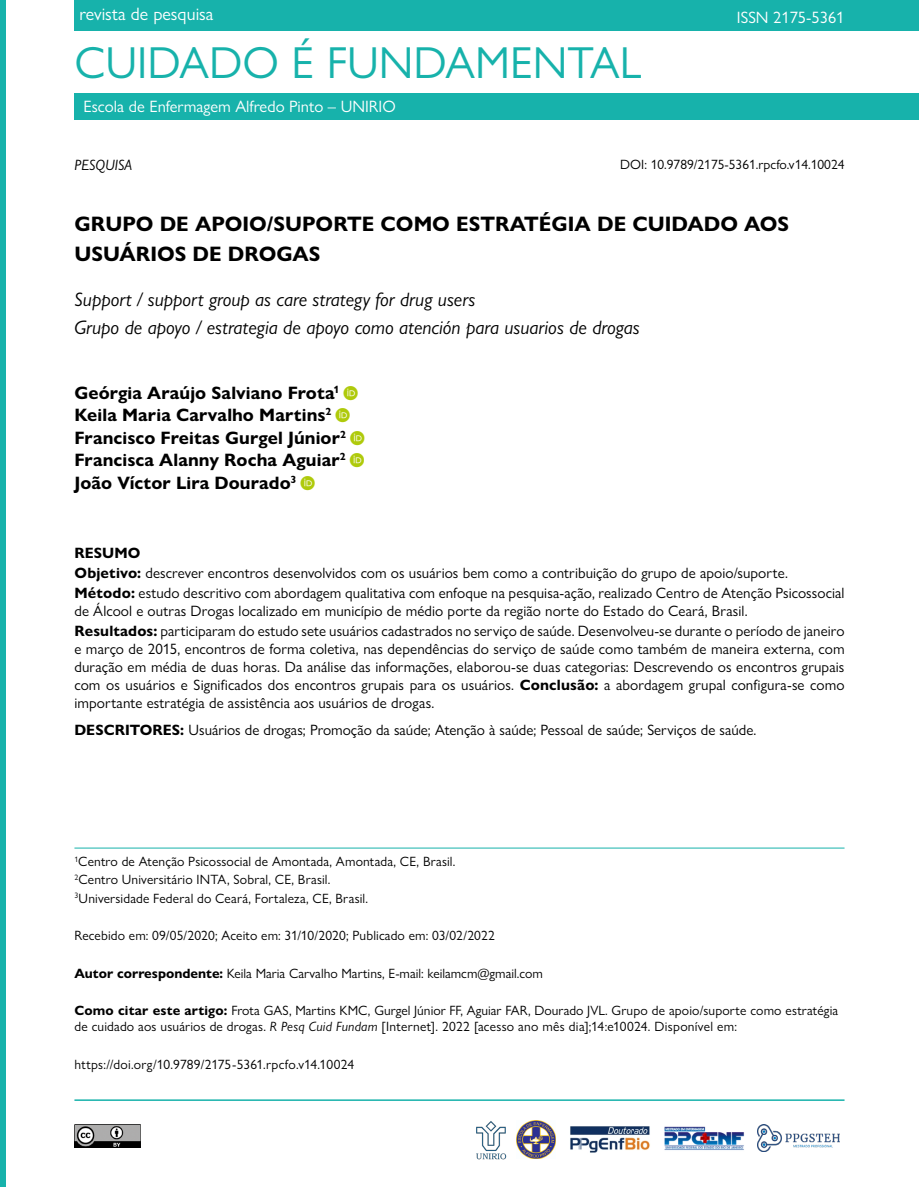
<style>
.page{position:relative;width:919px;height:1187px;background:#fff}
.page>*{position:absolute;margin:0;border:0;box-sizing:border-box;transform-origin:0 0}
.t1{font:45px "Gill Sans Nova";color:#17b2ab}
.t2{font:700 21px/30px "Gill Sans Nova";color:#000}
.t3{font:italic 19.5px/27.6px "Gill Sans Nova";color:#000}
.t4{font:700 18px/22.5px "Gill Sans Nova";letter-spacing:.005em;color:#000}
.t5{font:18px "Gill Sans Nova";color:#fff}
.t6{font:16.5px "Gill Sans Nova";color:#fff}
.t7{font:15px/20.1px "Gill Sans Nova";letter-spacing:.005em;color:#000}
.t8{font:italic 15px "Gill Sans Nova";color:#000}
.t9{font:13.5px/18.3px "Gill Sans Nova";letter-spacing:.01em;color:#000}
.s1{font-weight:700}
.s2{font-style:italic}
</style>
<div class="page">
<div style="left:74px;top:0;width:844px;height:31px;background:#17b2ab"></div>
<div style="left:74px;top:93px;width:844px;height:27px;background:#17b2ab"></div>
<div style="left:0;top:0;width:5px;height:1186px;background:#17b2ab"></div>
<img style="left:74px;top:1124px;width:66px;height:23px">
<hr style="left:74px;top:847px;width:770px;height:1px;background:#17b2ab">
<hr style="left:74px;top:1099px;width:770px;height:1px;background:#17b2ab">
<img style="left:476px;top:1121px;width:31px;height:39px">
<img style="left:570px;top:1126px;width:80px;height:27px">
<img style="left:664px;top:1126px;width:80px;height:24px">
<img style="left:516px;top:1120px;width:39px;height:38px">
<img style="left:757px;top:1124px;width:82px;height:27px">
<p class="t5" style="left:79px;top:3px;width:135px">revista de pesquisa</p>
<h1 class="t1" style="left:74px;top:35px;width:568px">CUIDADO É FUNDAMENTAL</h1>
<p class="t6" style="left:84px;top:97px;width:313px">Escola de Enfermagem Alfredo Pinto – UNIRIO</p>
<p class="t6" style="left:736px;top:7px;width:109px">ISSN 2175-5361</p>
<p class="t8" style="left:74px;top:156px;width:59px">PESQUISA</p>
<p class="t9" style="left:620px;top:155px;width:226px">DOI: 10.9789/2175-5361.rpcfo.v14.10024</p>
<h2 class="t2" style="left:74px;top:209px;width:716px">GRUPO DE APOIO/SUPORTE COMO ESTRATÉGIA DE CUIDADO AOS<br>USUÁRIOS DE DROGAS</h2>
<h3 class="t3" style="left:74px;top:285px;width:567px">Support / support group as care strategy for drug users<br>Grupo de apoyo / estrategia de apoyo como atención para usuarios de drogas</h3>
<p class="t4" style="left:74px;top:381px;width:273px">Geórgia Araújo Salviano Frota<sup>1<br></sup>Keila Maria Carvalho Martins<sup>2<br></sup>Francisco Freitas Gurgel Júnior<sup>2<br></sup>Francisca Alanny Rocha Aguiar<sup>2<br></sup>João Víctor Lira Dourado<sup>3</sup></p>
<p class="t7" style="left:74px;top:542px;width:771px"><span class="s1">RESUMO<br>Objetivo:</span> descrever encontros desenvolvidos com os usuários bem como a contribuição do grupo de apoio/suporte.<br><span class="s1">Método:</span> estudo descritivo com abordagem qualitativa com enfoque na pesquisa-ação, realizado Centro de Atenção Psicossocial</p>
<p class="t7" style="left:74px;top:600px;width:771px">de Álcool e outras Drogas localizado em município de médio porte da região norte do Estado do Ceará, Brasil.<br><span class="s1">Resultados:</span> participaram do estudo sete usuários cadastrados no serviço de saúde. Desenvolveu-se durante o período de janeiro</p>
<p class="t7" style="left:74px;top:640px;width:771px;line-height:18px;text-align:justify">e março de 2015, encontros de forma coletiva, nas dependências do serviço de saúde como também de maneira externa, com duração em média de duas horas. Da análise das informações, elaborou-se duas categorias: Descrevendo os encontros grupais com os usuários e Significados dos encontros grupais para os usuários. <span class="s1">Conclusão:</span> a abordagem grupal configura-se como importante estratégia de assistência aos usuários de drogas.</p>
<p class="t7" style="left:74px;top:719px;width:683px"><span class="s1">DESCRITORES:</span> Usuários de drogas; Promoção da saúde; Atenção à saúde; Pessoal de saúde; Serviços de saúde.</p>
<p class="t9" style="left:74px;top:852px;width:382px"><sup>1</sup>Centro de Atenção Psicossocial de Amontada, Amontada, CE, Brasil.<br><sup>2</sup>Centro Universitário INTA, Sobral, CE, Brasil.<br><sup>3</sup>Universidade Federal do Ceará, Fortaleza, CE, Brasil.</p>
<p class="t9" style="left:74px;top:926px;width:422px">Recebido em: 09/05/2020; Aceito em: 31/10/2020; Publicado em: 03/02/2022</p>
<p class="t9" style="left:74px;top:963px;width:470px"><span class="s1">Autor correspondente:</span> Keila Maria Carvalho Martins, E-mail: keilamcm@gmail.com</p>
<p class="t9" style="left:74px;top:1002px;width:765px;line-height:16.2px"><span class="s1">Como citar este artigo:</span> Frota GAS, Martins KMC, Gurgel Júnior FF, Aguiar FAR, Dourado JVL. Grupo de apoio/suporte como estratégia de cuidado aos usuários de drogas. <span class="s2">R Pesq Cuid Fundam</span> [Internet]. 2022 [acesso ano mês dia];14:e10024. Disponível em:</p>
<p class="t9" style="left:74px;top:1054px;width:281px">https://doi.org/10.9789/2175-5361.rpcfo.v14.10024</p>
</div>
